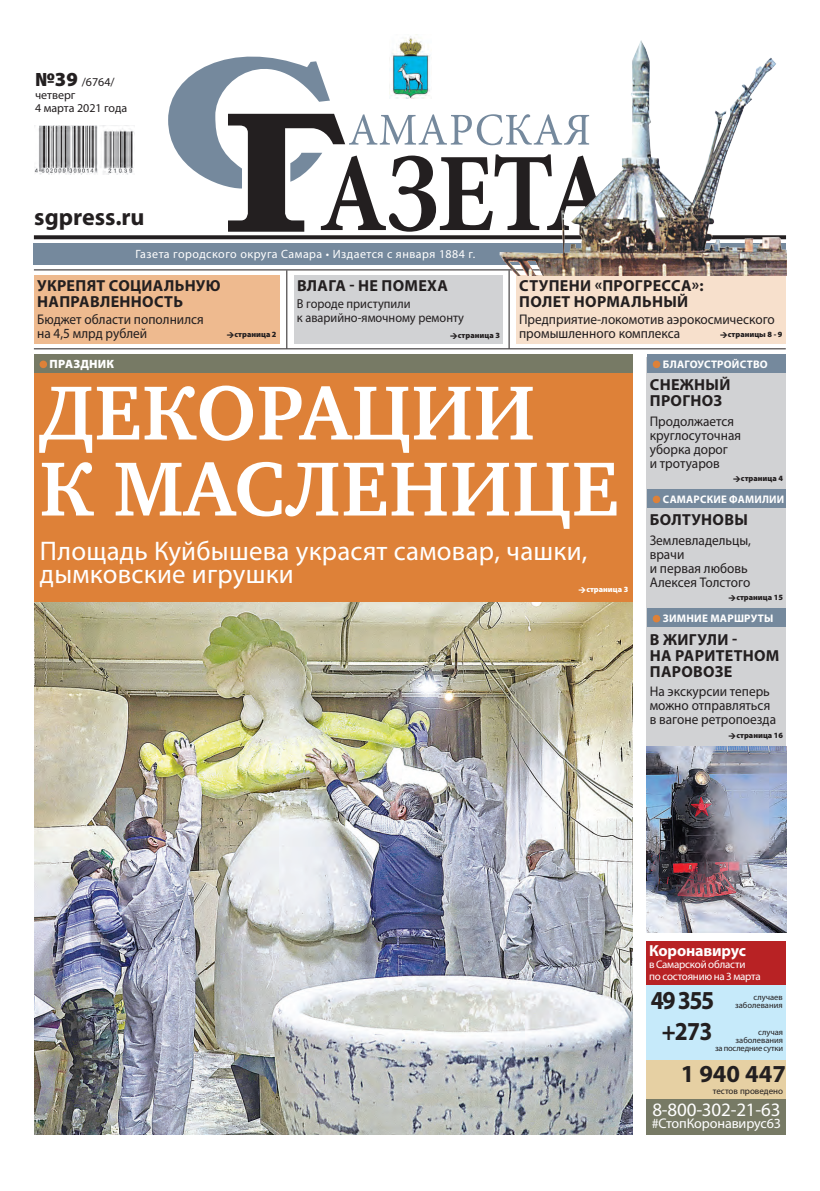
<style>
.page{position:relative;width:820px;height:1191px;background:#fff}
.page>*{position:absolute;margin:0;border:0;box-sizing:border-box;transform-origin:0 0}
.t1{font:700 78.5px/76px "Charter C";letter-spacing:.01em;color:#fff}
.t2{font:27px/23px "Myriad Pro";letter-spacing:.01em;color:#fff}
.t3{font:700 26px/31.1px "Myriad Pro";letter-spacing:-.06em;color:#231f20;text-align:center;scale:.91 1}
.t4{font:700 24.5px "Myriad Pro";color:#231f20}
.t5{font:700 24px "Myriad Pro";color:#231f20}
.t6{font:19px "Myriad Pro";letter-spacing:-.01em;color:#fff}
.t7{font:700 16px/16px "Myriad Pro";letter-spacing:.02em;color:#231f20}
.t8{font:700 16px "Myriad Pro";color:#fff}
.t9{font:14px/14px "Myriad Pro";color:#231f20;scale:.95 1}
.t10{font:14px "Myriad Pro";letter-spacing:-.01em;color:#fff}
.t11{font:13px/14px "Myriad Pro";color:#231f20;scale:.95 1}
.t12{font:12px "Myriad Pro";letter-spacing:.04em;color:#fff}
.t13{font:12px/13px "Myriad Pro";color:#231f20}
.t14{font:900 12px "Myriad Pro";letter-spacing:.02em;color:#fff}
.t15{font:700 11px "Myriad Pro";letter-spacing:.02em;color:#fff}
.t16{font:11px/12px "Myriad Pro";letter-spacing:-.02em;color:#fff}
.t17{font:9px "Myriad Pro";color:#231f20}
.t18{font:8.5px/8px "Myriad Pro";color:#231f20;text-align:right}
.t19{font:900 8px "Myriad Pro";color:#231f20}
.t20{font:900 8px "Myriad Pro";color:#fff}
.s1{font-weight:900;font-size:20px}
</style>
<div class="page">
<div style="left:646px;top:985px;width:139px;height:75px;background:#c6eafa"></div>
<div style="left:646px;top:941px;width:139px;height:44px;background:#b82224"></div>
<div style="left:646px;top:1098px;width:139px;height:36px;background:#777a65"></div>
<div style="left:646px;top:1060px;width:139px;height:38px;background:#e6d0a3"></div>
<div style="left:34px;top:373px;width:598px;height:229px;background:#de8138"></div>
<div style="left:34px;top:354px;width:598px;height:19px;background:#777a65"></div>
<div style="left:40px;top:360px;width:7px;height:8px;background:#de8138;border-radius:50%"></div>
<img style="left:34px;top:602px;width:598px;height:532px">
<hr style="left:34px;top:348px;width:751px;height:1px;background:#231f20">
<div style="left:34px;top:243px;width:751px;height:22px;background:#75899d"></div>
<img style="left:34px;top:125px;width:101px;height:50px">
<hr style="left:508px;top:270px;width:1px;height:78px;background:#231f20">
<hr style="left:286px;top:270px;width:1px;height:78px;background:#231f20">
<div style="left:646px;top:357px;width:139px;height:576px;background:#d1d2d4"></div>
<div style="left:646px;top:354px;width:139px;height:19px;background:#75899d"></div>
<div style="left:652px;top:360px;width:8px;height:8px;background:#de8138;border-radius:50%"></div>
<div style="left:646px;top:489px;width:139px;height:19px;background:#75899d"></div>
<div style="left:652px;top:495px;width:8px;height:8px;background:#de8138;border-radius:50%"></div>
<div style="left:34px;top:275px;width:246px;height:68px;background:#eeba8f"></div>
<div style="left:646px;top:608px;width:139px;height:19px;background:#75899d"></div>
<div style="left:652px;top:615px;width:8px;height:7px;background:#de8138;border-radius:50%"></div>
<div style="left:294px;top:275px;width:208px;height:68px;background:#d1d2d4"></div>
<div style="left:516px;top:275px;width:269px;height:68px;background:#f7e0cc"></div>
<img style="left:646px;top:747px;width:139px;height:186px">
<hr style="left:34px;top:269px;width:751px;height:1px;background:#231f20">
<svg style="left:168px;top:56px;width:298px;height:176px"></svg>
<img style="left:389px;top:36px;width:42px;height:62px">
<svg style="left:34px;top:235px;width:432px;height:4px;background:#322e2f"></svg>
<img style="left:466px;top:41px;width:319px;height:234px">
<p class="t13" style="left:35px;top:75px;width:94px"><span class="s1">№39</span> /6764/ четверг<br>4 марта 2021 года</p>
<h3 class="t5" style="left:34px;top:201px;width:112px">sgpress.ru</h3>
<p class="t12" style="left:135px;top:246px;width:341px">Газета городского округа Самара • Издается с января 1884 г.</p>
<p class="t7" style="left:37px;top:277px;width:185px">Укрепят социальную направленность</p>
<p class="t9" style="left:37px;top:312px;width:177px">Бюджет области пополнился на 4,5 млрд рублей</p>
<p class="t19" style="left:234px;top:330px;width:43px">страница 2</p>
<p class="t7" style="left:297px;top:277px;width:152px">Влага - не помеха</p>
<p class="t11" style="left:297px;top:296px;width:177px">В городе приступили<br>к аварийно-ямочному ремонту</p>
<p class="t19" style="left:457px;top:330px;width:43px">страница 3</p>
<p class="t7" style="left:519px;top:277px;width:186px">Ступени «Прогресса»: полет нормальный</p>
<p class="t9" style="left:519px;top:312px;width:270px">Предприятие-локомотив аэрокосмического промышленного комплекса</p>
<p class="t19" style="left:727px;top:330px;width:56px">страницы 8 - 9</p>
<p class="t14" style="left:50px;top:357px;width:66px">Праздник</p>
<h1 class="t1" style="left:40px;top:376px;width:580px">Декорации<br>к Масленице</h1>
<h2 class="t2" style="left:40px;top:539px;width:549px">Площадь Куйбышева украсят самовар, чашки, дымковские игрушки</h2>
<p class="t20" style="left:586px;top:585px;width:43px">страница 3</p>
<p class="t15" style="left:662px;top:357px;width:106px">Благоустройство</p>
<p class="t7" style="left:649px;top:376px;width:82px">Снежный прогноз</p>
<p class="t9" style="left:649px;top:413px;width:98px">Продолжается круглосуточная уборка дорог<br>и тротуаров</p>
<p class="t19" style="left:740px;top:473px;width:43px">страница 4</p>
<p class="t15" style="left:662px;top:492px;width:123px">Самарские фамилии</p>
<p class="t7" style="left:649px;top:511px;width:100px">Болтуновы</p>
<p class="t9" style="left:649px;top:532px;width:108px">Землевладельцы, врачи<br>и первая любовь<br>Алексея Толстого</p>
<p class="t19" style="left:736px;top:592px;width:48px">страница 15</p>
<p class="t15" style="left:662px;top:611px;width:112px">Зимние маршруты</p>
<p class="t7" style="left:649px;top:630px;width:131px">В Жигули -<br>на раритетном паровозе</p>
<p class="t9" style="left:649px;top:684px;width:134px">На экскурсии теперь можно отправляться в вагоне ретропоезда</p>
<p class="t19" style="left:736px;top:730px;width:48px">страница 16</p>
<p class="t8" style="left:649px;top:940px;width:98px">Коронавирус</p>
<p class="t16" style="left:649px;top:958px;width:113px">в Самарской области<br>по состоянию на 3 марта</p>
<h3 class="t3" style="left:650px;top:984px;width:71px">49 355 +273</h3>
<p class="t18" style="left:734px;top:992px;width:49px">случаев заболевания</p>
<p class="t18" style="left:714px;top:1028px;width:70px">случая заболевания<br>за последние сутки</p>
<h3 class="t4" style="left:680px;top:1058px;width:107px">1 940 447</h3>
<p class="t17" style="left:712px;top:1085px;width:72px">тестов проведено</p>
<h3 class="t6" style="left:652px;top:1098px;width:129px">8-800-302-21-63</h3>
<p class="t10" style="left:651px;top:1114px;width:131px">#СтопКоронавирус63</p>
</div>
